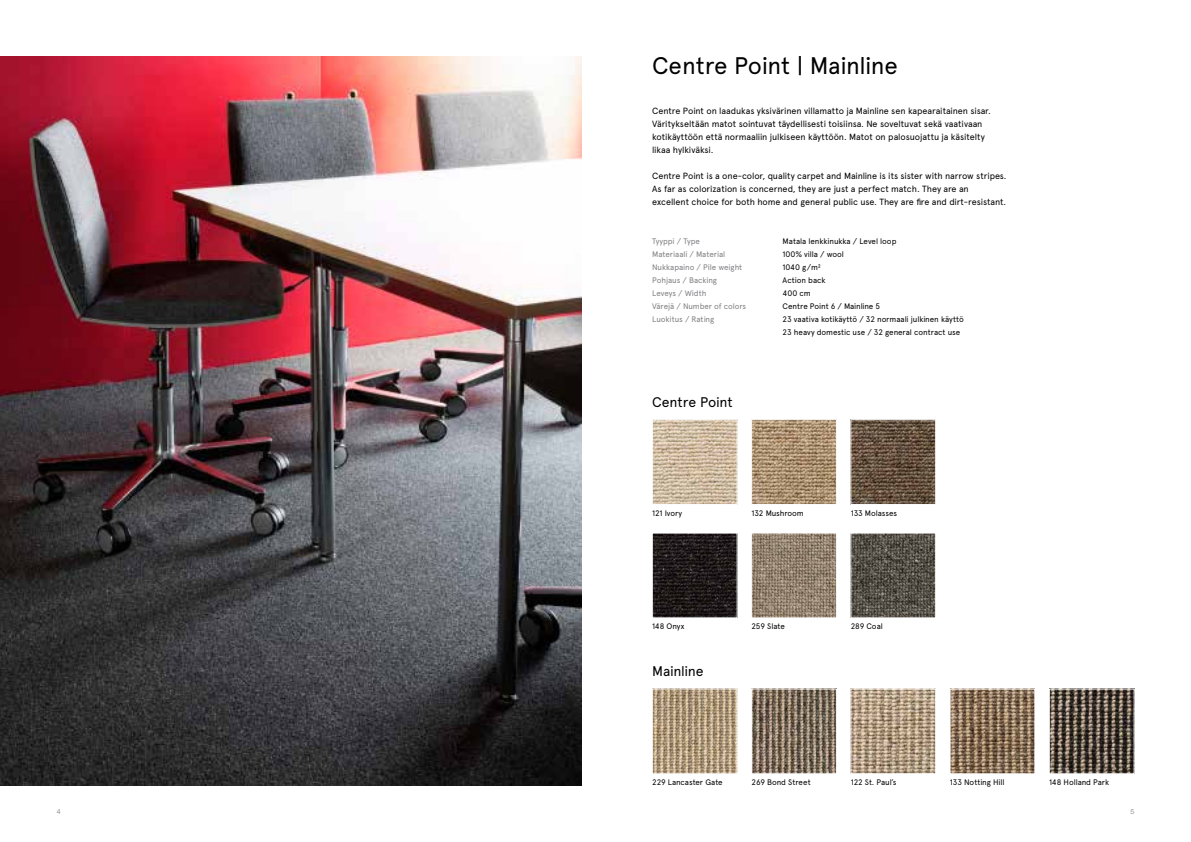
<style>
.page{position:relative;width:1191px;height:842px;background:#fff}
.page>*{position:absolute;margin:0;border:0;box-sizing:border-box;transform-origin:0 0}
.t1{font:24px "Apercu Pro";letter-spacing:-.015em;color:#000}
.t2{font:14px "Apercu Pro";letter-spacing:-.015em;color:#000}
.t3{font:9px/13px "Apercu Pro";letter-spacing:-.01em;color:#000}
.t4{font:8px/13px "Apercu Pro";letter-spacing:-.005em;color:#000}
.t5{font:8px "Apercu Pro";letter-spacing:-.01em;color:#807f83}
.t6{font:300 7px "Helvetica Neue LT Std";color:#6d6e71}
</style>
<div class="page">
<img style="left:0;top:57px;width:581px;height:728px">
<img style="left:654px;top:691px;width:81px;height:81px">
<div style="left:652px;top:689px;width:85px;height:85px;border:1px solid #fff"></div>
<img style="left:753px;top:691px;width:81px;height:81px">
<div style="left:751px;top:689px;width:85px;height:85px;border:1px solid #fff"></div>
<img style="left:852px;top:691px;width:81px;height:81px">
<div style="left:850px;top:689px;width:85px;height:85px;border:1px solid #fff"></div>
<img style="left:952px;top:691px;width:81px;height:81px">
<div style="left:950px;top:689px;width:85px;height:85px;border:1px solid #fff"></div>
<img style="left:1051px;top:691px;width:81px;height:81px">
<div style="left:1049px;top:689px;width:85px;height:85px;border:1px solid #fff"></div>
<img style="left:654px;top:421px;width:81px;height:82px">
<div style="left:652px;top:419px;width:85px;height:86px;border:1px solid #fff"></div>
<img style="left:654px;top:535px;width:81px;height:81px">
<img style="left:753px;top:421px;width:81px;height:82px">
<div style="left:751px;top:419px;width:85px;height:86px;border:1px solid #fff"></div>
<img style="left:753px;top:535px;width:81px;height:81px">
<div style="left:751px;top:533px;width:85px;height:85px;border:1px solid #fff"></div>
<img style="left:852px;top:421px;width:81px;height:82px">
<div style="left:850px;top:419px;width:85px;height:86px;border:1px solid #fff"></div>
<img style="left:852px;top:535px;width:81px;height:81px">
<h1 class="t1" style="left:652px;top:47px;width:247px">Centre Point | Mainline</h1>
<p class="t3" style="left:652px;top:104px;width:340px">Centre Point on laadukas yksivärinen villamatto ja Mainline sen kapearaitainen sisar.<br>Väritykseltään matot sointuvat täydellisesti toisiinsa. Ne soveltuvat sekä vaativaan kotikäyttöön että normaaliin julkiseen käyttöön. Matot on palosuojattu ja käsitelty likaa hylkiväksi.</p>
<p class="t3" style="left:652px;top:169px;width:356px">Centre Point is a one-color, quality carpet and Mainline is its sister with narrow stripes.<br>As far as colorization is concerned, they are just a perfect match. They are an excellent choice for both home and general public use. They are fire and dirt-resistant.</p>
<p class="t5" style="left:652px;top:235px;width:49px">Tyyppi / Type</p>
<p class="t4" style="left:782px;top:234px;width:115px">Matala lenkkinukka / Level loop</p>
<p class="t5" style="left:652px;top:248px;width:75px">Materiaali / Material</p>
<p class="t4" style="left:782px;top:247px;width:63px">100% villa / wool</p>
<p class="t5" style="left:652px;top:261px;width:92px">Nukkapaino / Pile weight</p>
<p class="t4" style="left:782px;top:260px;width:40px">1040 g/m²</p>
<p class="t5" style="left:652px;top:274px;width:66px">Pohjaus / Backing</p>
<p class="t4" style="left:782px;top:273px;width:44px">Action back</p>
<p class="t5" style="left:652px;top:287px;width:56px">Leveys / Width</p>
<p class="t4" style="left:782px;top:286px;width:30px">400 cm</p>
<p class="t5" style="left:652px;top:300px;width:96px">Värejä / Number of colors</p>
<p class="t4" style="left:782px;top:299px;width:99px">Centre Point 6 / Mainline 5</p>
<p class="t5" style="left:652px;top:313px;width:63px">Luokitus / Rating</p>
<p class="t4" style="left:782px;top:312px;width:183px">23 vaativa kotikäyttö / 32 normaali julkinen käyttö<br>23 heavy domestic use / 32 general contract use</p>
<h2 class="t2" style="left:652px;top:391px;width:82px">Centre Point</h2>
<p class="t4" style="left:652px;top:506px;width:32px">121 Ivory</p>
<p class="t4" style="left:751px;top:506px;width:54px">132 Mushroom</p>
<p class="t4" style="left:652px;top:619px;width:34px">148 Onyx</p>
<h2 class="t2" style="left:652px;top:661px;width:53px">Mainline</h2>
<p class="t4" style="left:751px;top:619px;width:35px">259 Slate</p>
<p class="t4" style="left:850px;top:506px;width:48px">133 Molasses</p>
<p class="t4" style="left:850px;top:619px;width:34px">289 Coal</p>
<p class="t4" style="left:652px;top:775px;width:72px">229 Lancaster Gate</p>
<p class="t4" style="left:751px;top:775px;width:61px">269 Bond Street</p>
<p class="t4" style="left:850px;top:775px;width:47px">122 St. Paul’s</p>
<p class="t4" style="left:950px;top:775px;width:56px">133 Notting Hill</p>
<p class="t4" style="left:1049px;top:775px;width:61px">148 Holland Park</p>
<p class="t6" style="left:57px;top:807px;width:5px">4</p>
<p class="t6" style="left:1130px;top:807px;width:5px">5</p>
</div>
